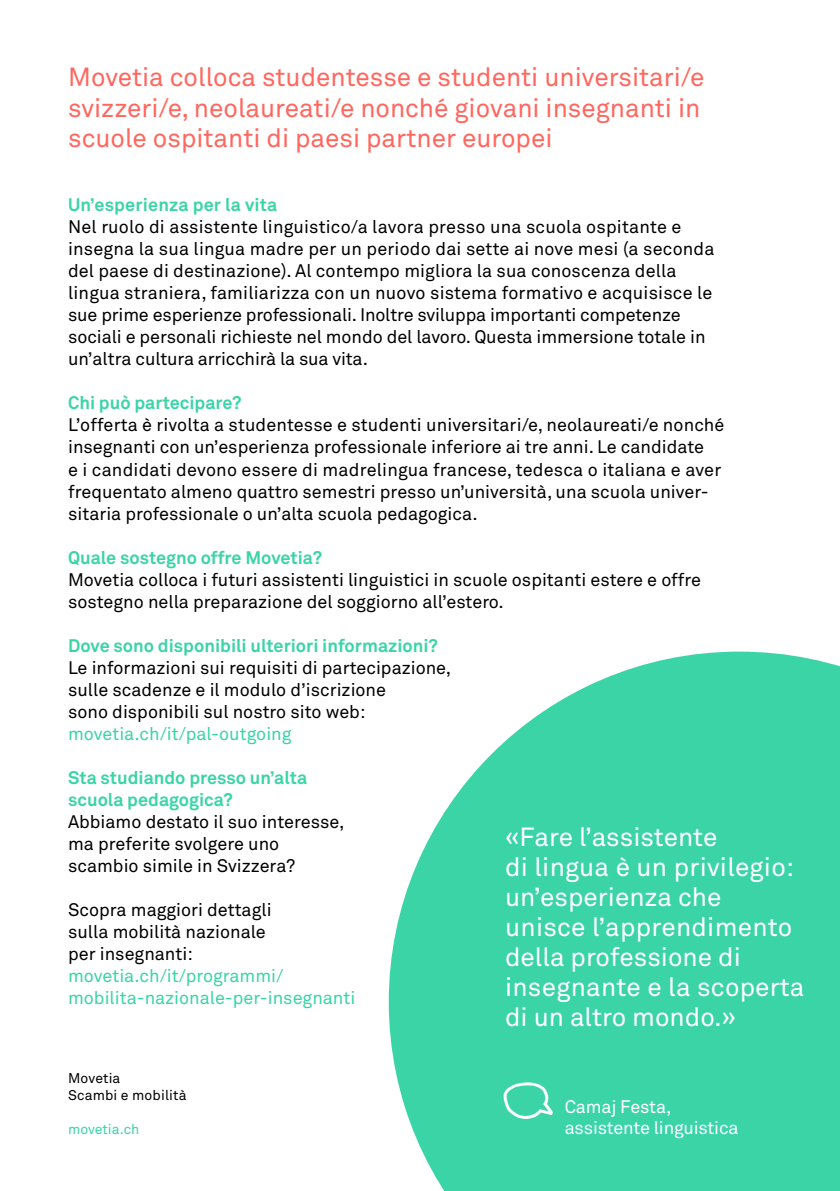
<style>
.page{position:relative;width:840px;height:1191px;background:#fff}
.page>*{position:absolute;margin:0;border:0;box-sizing:border-box;transform-origin:0 0}
.t1{font:26px/30px "Akkurat Pro";color:#ff665e}
.t2{font:26px/30px "Akkurat Pro";color:#fff}
.t3{font:18px/22px "Akkurat Pro";color:#000}
.t4{font:700 18px/22px "Akkurat Pro";color:#3ad4a7}
.t5{font:18px/22px "Akkurat Pro";color:#3ad4a7}
.t6{font:18px/21.6px "Akkurat Pro";letter-spacing:-.01em;color:#fff}
.t7{font:14px/17px "Akkurat Pro";letter-spacing:.01em;color:#000}
.t8{font:14px "Akkurat Pro";letter-spacing:-.005em;color:#3ad4a7}
</style>
<div class="page">
<svg style="left:388px;top:651px;width:451px;height:540px;background:#52d9b2"></svg>
<div style="left:503px;top:1082px;width:49px;height:37px;background:#3ad4a7"></div>
<h1 class="t1" style="left:68px;top:62px;width:637px">Movetia colloca studentesse e studenti universitari/e svizzeri/e, neolaureati/e nonché giovani insegnanti in scuole ospitanti di paesi partner europei</h1>
<p class="t4" style="left:68px;top:194px;width:211px">Un’esperienza per la vita</p>
<p class="t3" style="left:68px;top:216px;width:647px">Nel ruolo di assistente linguistico/a lavora presso una scuola ospitante e insegna la sua lingua madre per un periodo dai sette ai nove mesi (a seconda del paese di destinazione). Al contempo migliora la sua conoscenza della lingua straniera, familiarizza con un nuovo sistema formativo e acquisisce le sue prime esperienze professionali. Inoltre sviluppa importanti competenze sociali e personali richieste nel mondo del lavoro. Questa immersione totale in un’altra cultura arricchirà la sua vita.</p>
<p class="t4" style="left:68px;top:392px;width:175px">Chi può partecipare?</p>
<p class="t3" style="left:68px;top:414px;width:657px">L’offerta è rivolta a studentesse e studenti universitari/e, neolaureati/e nonché insegnanti con un’esperienza professionale inferiore ai tre anni. Le candidate<br>e i candidati devono essere di madrelingua francese, tedesca o italiana e aver frequentato almeno quattro semestri presso un’università, una scuola univer&shy;sitaria professionale o un’alta scuola pedagogica.</p>
<p class="t4" style="left:68px;top:546px;width:255px">Quale sostegno offre Movetia?</p>
<p class="t3" style="left:68px;top:568px;width:634px">Movetia colloca i futuri assistenti linguistici in scuole ospitanti estere e offre sostegno nella preparazione del soggiorno all’estero.</p>
<p class="t4" style="left:68px;top:634px;width:371px">Dove sono disponibili ulteriori informazioni?</p>
<p class="t3" style="left:68px;top:656px;width:384px">Le informazioni sui requisiti di partecipazione, sulle scadenze e il modulo d’iscrizione<br>sono disponibili sul nostro sito web:</p>
<p class="t5" style="left:68px;top:722px;width:225px">movetia.ch/it/pal-outgoing</p>
<p class="t4" style="left:68px;top:766px;width:240px">Sta studiando presso un’alta scuola pedagogica?</p>
<p class="t3" style="left:68px;top:810px;width:277px">Abbiamo destato il suo interesse, ma preferite svolgere uno scambio simile in Svizzera?</p>
<p class="t3" style="left:68px;top:898px;width:205px">Scopra maggiori dettagli sulla mobilità nazionale per insegnanti:</p>
<p class="t5" style="left:68px;top:964px;width:288px">movetia.ch/it/programmi/ mobilita-nazionale-per-insegnanti</p>
<h1 class="t2" style="left:505px;top:821px;width:301px">«Fare l’assistente<br>di lingua è un privilegio: un’esperienza che unisce l’apprendimento della professione di insegnante e la scoperta di un altro mondo.»</h1>
<p class="t7" style="left:68px;top:1069px;width:120px">Movetia<br>Scambi e mobilità</p>
<p class="t8" style="left:68px;top:1121px;width:73px">movetia.ch</p>
<p class="t6" style="left:564px;top:1095px;width:175px">Camaj Festa, assistente linguistica</p>
</div>
